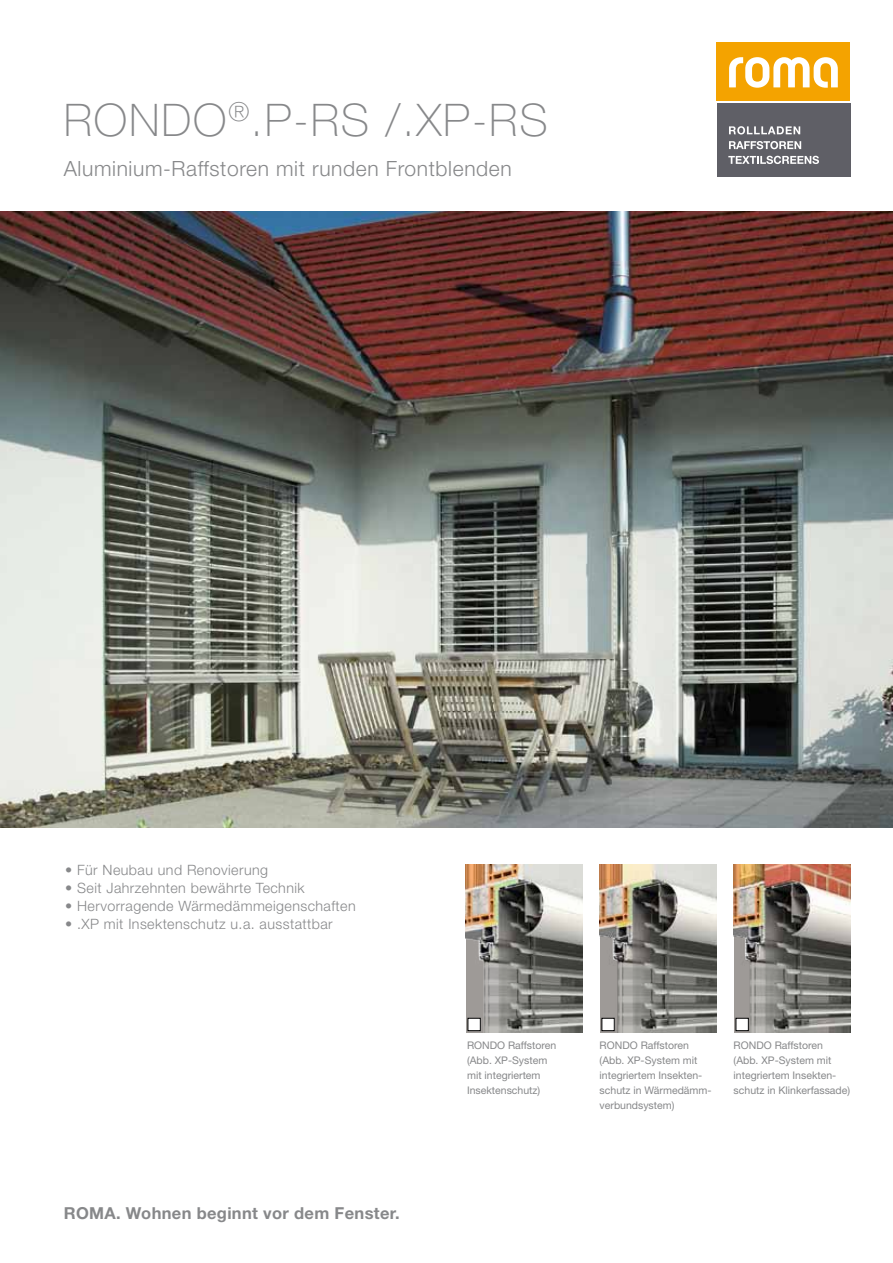
<style>
.page{position:relative;width:893px;height:1263px;background:#fff}
.page>*{position:absolute;margin:0;border:0;box-sizing:border-box;transform-origin:0 0}
.t1{font:100 45px "Helvetica Neue LT Std";letter-spacing:.04em;color:#87888a}
.t2{font:300 21px "Helvetica Neue LT Std";letter-spacing:.03em;color:#87888a}
.t3{font:700 16.5px "Helvetica Neue LT Std";letter-spacing:.02em;color:#87888a}
.t4{font:300 14.25px "Helvetica Neue LT Std";letter-spacing:.03em;color:#87888a}
.t5{font:10.5px/15px "Helvetica Neue LT Std";color:#87888a}
</style>
<div class="page">
<div style="left:716px;top:43px;width:134px;height:58px;background:#f4a300"></div>
<div style="left:716px;top:103px;width:134px;height:73px;background:#5f5f66"></div>
<svg style="left:729px;top:57px;width:109px;height:31px"></svg>
<svg style="left:729px;top:126px;width:71px;height:9px"></svg>
<svg style="left:729px;top:141px;width:72px;height:8px"></svg>
<svg style="left:728px;top:156px;width:91px;height:8px"></svg>
<img style="left:733px;top:864px;width:117px;height:169px">
<img style="left:466px;top:864px;width:117px;height:169px">
<img style="left:600px;top:864px;width:116px;height:169px">
<div style="left:468px;top:1018px;width:12px;height:13px;background:#fff"></div>
<div style="left:468px;top:1018px;width:12px;height:13px;border:1px solid #000"></div>
<div style="left:602px;top:1018px;width:12px;height:13px;background:#fff"></div>
<div style="left:602px;top:1018px;width:12px;height:13px;border:1px solid #000"></div>
<div style="left:736px;top:1018px;width:12px;height:13px;background:#fff"></div>
<div style="left:736px;top:1018px;width:12px;height:13px;border:1px solid #000"></div>
<img style="left:0;top:211px;width:893px;height:617px">
<h1 class="t1" style="left:64px;top:94px;width:486px">RONDO<sup>®</sup>.P-RS /.XP-RS</h1>
<h2 class="t2" style="left:64px;top:155px;width:449px">Aluminium-Raffstoren mit runden Frontblenden</h2>
<h3 class="t4" style="left:65px;top:861px;width:204px">• Für Neubau und Renovierung</h3>
<h3 class="t4" style="left:65px;top:879px;width:241px">• Seit Jahrzehnten bewährte Technik</h3>
<h3 class="t4" style="left:65px;top:897px;width:292px">• Hervorragende Wärmedämmeigenschaften</h3>
<h3 class="t4" style="left:65px;top:915px;width:269px">• .XP mit Insektenschutz u.a. ausstattbar</h3>
<h3 class="t3" style="left:64px;top:1203px;width:337px">ROMA. Wohnen beginnt vor dem Fenster.</h3>
<p class="t5" style="left:467px;top:1037px;width:91px">RONDO Raffstoren (Abb. XP-System mit integriertem<br>Insektenschutz)</p>
<p class="t5" style="left:734px;top:1037px;width:118px">RONDO Raffstoren (Abb. XP-System mit integriertem Insekten&shy;schutz in Klinkerfassade)</p>
<p class="t5" style="left:600px;top:1037px;width:113px">RONDO Raffstoren (Abb. XP-System mit integriertem Insekten&shy;schutz in Wärmedämm&shy;verbundsystem)</p>
</div>
